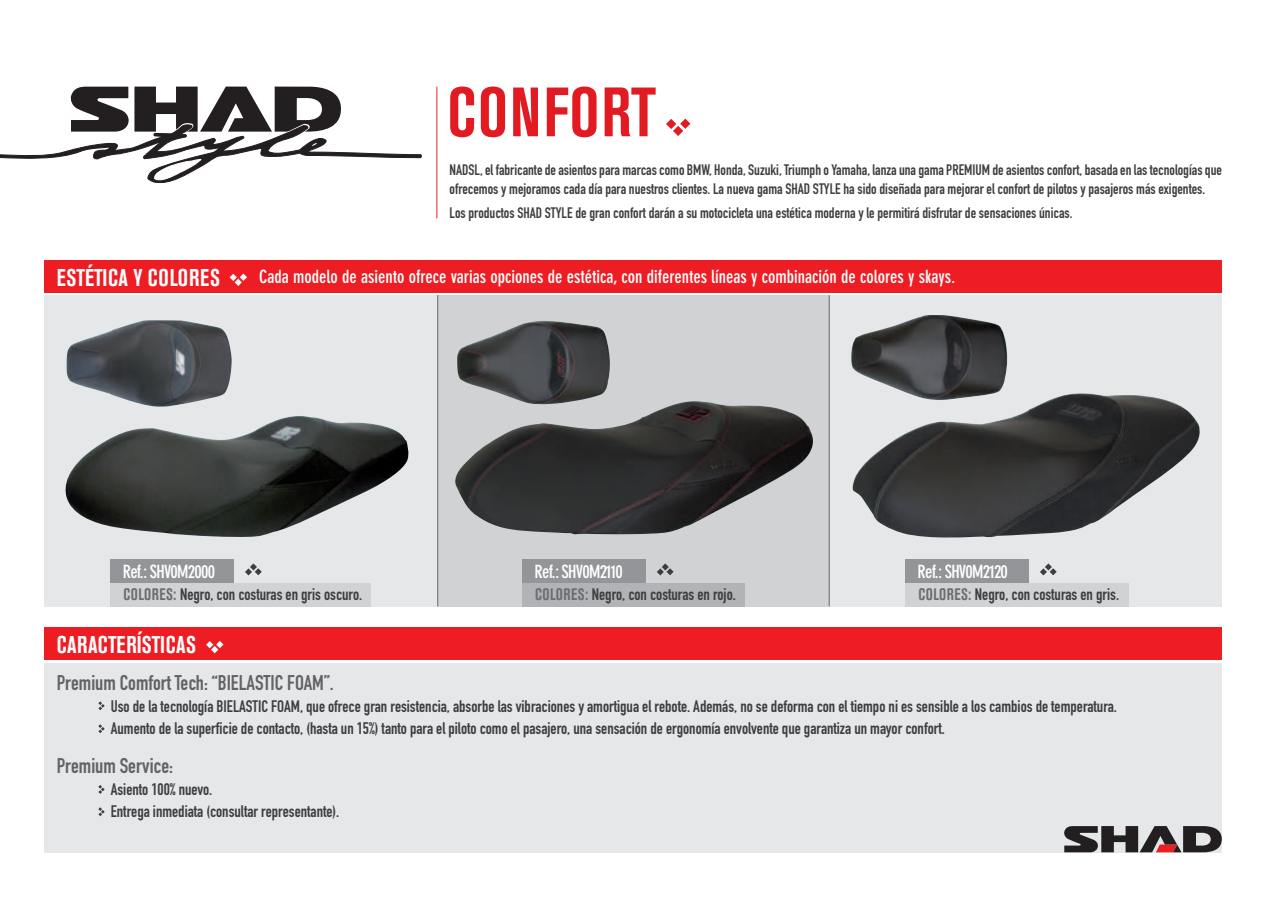
<style>
.page{position:relative;width:1266px;height:899px;background:#fff}
.page>*{position:absolute;margin:0;border:0;box-sizing:border-box;transform-origin:0 0}
.t1{font:700 condensed 69px "Akzidenz Grotesk BE";letter-spacing:.035em;color:#e21a21;scale:.9 1}
.t2{font:700 condensed 24px "Akzidenz Grotesk BE";letter-spacing:.02em;color:#fff;scale:.9 1}
.t3{font:21px "DIN Engschrift";color:#636366}
.t4{font:700 condensed 18px "DIN Neuzeit Grotesk";color:#fff}
.t5{font:700 condensed 18px "DIN Neuzeit Grotesk";letter-spacing:-.04em;color:#fff}
.t6{font:16.5px/22.2px "DIN Engschrift";color:#3e3e3f}
.t7{font:15px/19.5px "DIN Engschrift";color:#3e3e3f}
.s1{font-family:"Akzidenz Grotesk BE";font-weight:700;font-stretch:condensed;color:#6c6d70}
</style>
<div class="page">
<div style="left:44px;top:295px;width:1178px;height:311px;background:#e6e7e9"></div>
<div style="left:437px;top:295px;width:393px;height:311px;background:#d1d2d4"></div>
<img style="left:455px;top:401px;width:358px;height:133px">
<img style="left:457px;top:320px;width:153px;height:85px">
<img style="left:852px;top:393px;width:348px;height:145px">
<img style="left:851px;top:315px;width:156px;height:85px">
<hr style="left:829px;top:295px;width:1px;height:311px;background:#6c6d70">
<div style="left:44px;top:260px;width:1178px;height:33px;background:#ee1d23"></div>
<div style="left:44px;top:627px;width:1178px;height:33px;background:#ee1d23"></div>
<div style="left:44px;top:662px;width:1178px;height:190px;background:#e6e7e9"></div>
<img style="left:65px;top:416px;width:344px;height:121px">
<img style="left:66px;top:320px;width:166px;height:87px">
<hr style="left:437px;top:87px;width:1px;height:131px;background:#ee1d23">
<svg style="left:245px;top:563px;width:17px;height:12px"></svg>
<div style="left:110px;top:582px;width:261px;height:24px;background:#d1d2d4"></div>
<div style="left:110px;top:559px;width:124px;height:23px;background:#939598"></div>
<svg style="left:657px;top:563px;width:17px;height:12px"></svg>
<div style="left:522px;top:582px;width:222px;height:24px;background:#b2b3b7"></div>
<div style="left:522px;top:559px;width:124px;height:23px;background:#939598"></div>
<svg style="left:1040px;top:563px;width:17px;height:12px"></svg>
<div style="left:905px;top:582px;width:223px;height:24px;background:#d1d2d4"></div>
<div style="left:905px;top:559px;width:124px;height:23px;background:#939598"></div>
<svg style="left:1064px;top:826px;width:158px;height:26px"></svg>
<hr style="left:437px;top:295px;width:1px;height:311px;background:#6c6d70">
<svg style="left:666px;top:119px;width:24px;height:17px"></svg>
<svg style="left:230px;top:273px;width:17px;height:13px"></svg>
<svg style="left:206px;top:641px;width:18px;height:12px"></svg>
<svg style="left:98px;top:701px;width:7px;height:9px"></svg>
<svg style="left:98px;top:724px;width:7px;height:9px"></svg>
<svg style="left:98px;top:785px;width:7px;height:8px"></svg>
<svg style="left:98px;top:807px;width:7px;height:9px"></svg>
<svg style="left:0;top:87px;width:422px;height:96px"></svg>
<p class="t1" style="left:447px;top:73px;width:233px">CONFORT</p>
<p class="t2" style="left:57px;top:263px;width:114px">ESTÉTICA Y COLORES</p>
<p class="t7" style="left:450px;top:160px;width:774px">NADSL, el fabricante de asientos para marcas como BMW, Honda, Suzuki, Triumph o Yamaha, lanza una gama PREMIUM de asientos confort, basada en las tecnologías que ofrecemos y mejoramos cada día para nuestros clientes. La nueva gama SHAD STYLE ha sido diseñada para mejorar el confort de pilotos y pasajeros más exigentes.</p>
<p class="t7" style="left:450px;top:203px;width:624px">Los productos SHAD STYLE de gran confort darán a su motocicleta una estética moderna y le permitirá disfrutar de sensaciones únicas.</p>
<p class="t4" style="left:259px;top:266px;width:698px">Cada modelo de asiento ofrece varias opciones de estética, con diferentes líneas y combinación de colores y skays.</p>
<p class="t5" style="left:123px;top:561px;width:94px">Ref.: SHV0M2000</p>
<p class="t5" style="left:535px;top:561px;width:90px">Ref.: SHV0M2110</p>
<p class="t5" style="left:918px;top:561px;width:92px">Ref.: SHV0M2120</p>
<p class="t6" style="left:123px;top:582px;width:240px"><span class="s1">COLORES:</span> Negro, con costuras en gris oscuro.</p>
<p class="t2" style="left:57px;top:631px;width:155px">CARACTERÍSTICAS</p>
<p class="t6" style="left:535px;top:582px;width:202px"><span class="s1">COLORES:</span> Negro, con costuras en rojo.</p>
<p class="t6" style="left:918px;top:582px;width:202px"><span class="s1">COLORES:</span> Negro, con costuras en gris.</p>
<p class="t3" style="left:57px;top:670px;width:278px">Premium Comfort Tech: “BIELASTIC FOAM”.</p>
<p class="t6" style="left:111px;top:695px;width:1008px">Uso de la tecnología BIELASTIC FOAM, que ofrece gran resistencia, absorbe las vibraciones y amortigua el rebote. Además, no se deforma con el tiempo ni es sensible a los cambios de temperatura.<br>Aumento de la superficie de contacto, (hasta un 15%) tanto para el piloto como el pasajero, una sensación de ergonomía envolvente que garantiza un mayor confort.</p>
<p class="t3" style="left:57px;top:753px;width:118px">Premium Service:</p>
<p class="t6" style="left:111px;top:778px;width:230px">Asiento 100% nuevo.<br>Entrega inmediata (consultar representante).</p>
</div>
